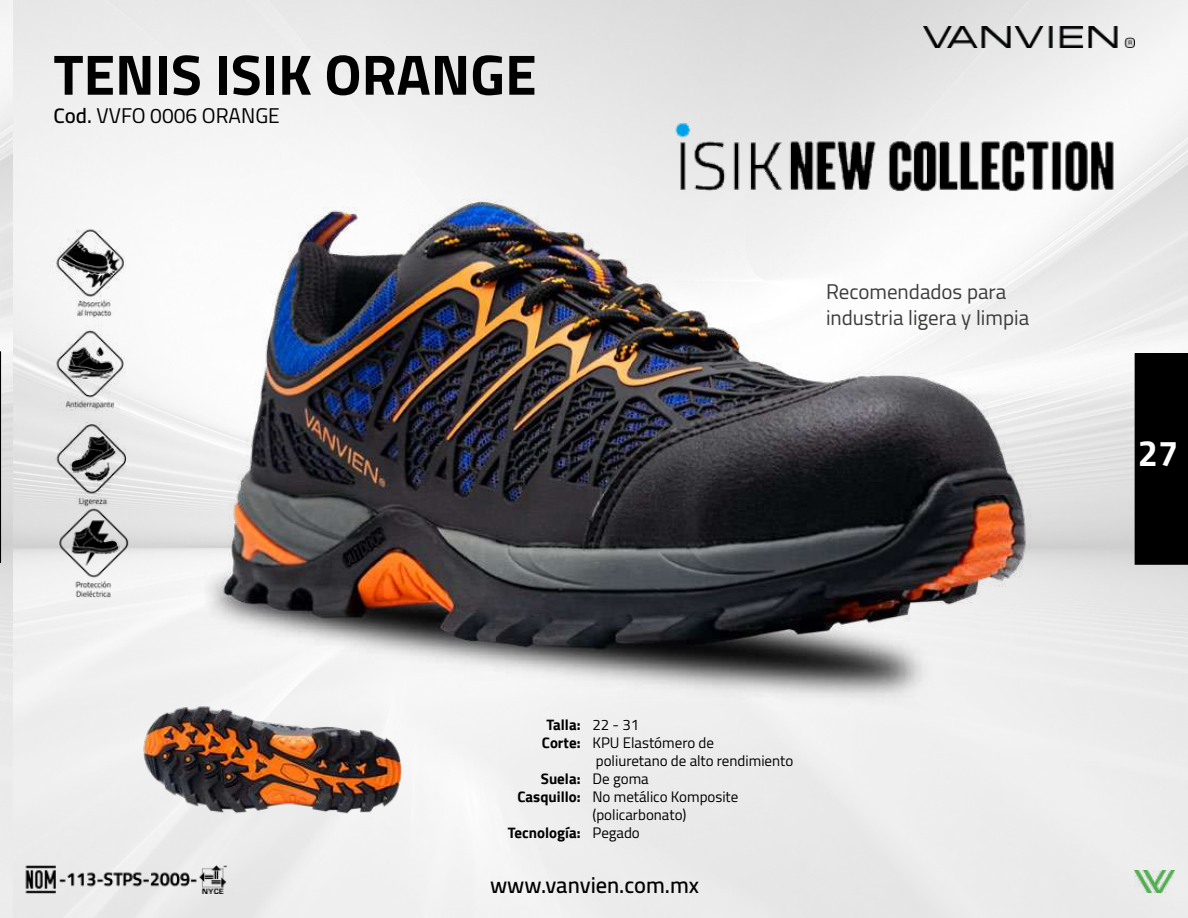
<style>
.page{position:relative;width:1188px;height:918px;background:#fff}
.page>*{position:absolute;margin:0;border:0;box-sizing:border-box;transform-origin:0 0}
.t1{font:700 57px "Cairo";color:#000}
.t2{font:700 36px "Cairo";color:#fff}
.t3{font:600 22.5px "Cairo";color:#000}
.t4{font:21px/25.2px "Cairo";color:#3c3c3b}
.t5{font:21px "Cairo";color:#000}
.t6{font:15px/18px "Cairo";color:#000}
.t7{font:700 15px/18px "Cairo";color:#000}
.s1{font-weight:600}
</style>
<div class="page">
<img style="left:12px;top:0;width:1176px;height:918px">
<img style="left:923px;top:26px;width:212px;height:21px">
<img style="left:50px;top:221px;width:76px;height:284px">
<img style="left:19px;top:865px;width:211px;height:29px">
<img style="left:1135px;top:870px;width:39px;height:23px">
<div style="left:1135px;top:354px;width:53px;height:210px;background:#000"></div>
<img style="left:205px;top:96px;width:865px;height:638px">
<img style="left:127px;top:693px;width:289px;height:128px">
<img style="left:664px;top:114px;width:460px;height:89px">
<img style="left:48px;top:505px;width:101px;height:102px">
<img style="left:0;top:0;width:12px;height:918px">
<svg style="left:0;top:351px;width:1px;height:212px"></svg>
<h1 class="t1" style="left:54px;top:42px;width:485px">TENIS ISIK ORANGE</h1>
<h3 class="t5" style="left:54px;top:99px;width:228px"><span class="s1">Cod.</span> VVFO 0006 ORANGE</h3>
<h3 class="t4" style="left:826px;top:279px;width:205px">Recomendados para industria ligera y limpia</h3>
<p class="t7" style="left:542px;top:716px;width:40px">Talla:<br>Corte:</p>
<p class="t7" style="left:517px;top:770px;width:65px;text-align:right">Suela:<br>Casquillo:</p>
<p class="t7" style="left:508px;top:824px;width:74px">Tecnología:</p>
<p class="t6" style="left:593px;top:716px;width:202px">22 - 31<br>KPU Elastómero de<br>poliuretano de alto rendimiento<br>De goma<br>No metálico Komposite (policarbonato)<br>Pegado</p>
<h3 class="t3" style="left:490px;top:866px;width:211px">www.vanvien.com.mx</h3>
<h2 class="t2" style="left:1138px;top:433px;width:42px">27</h2>
</div>
